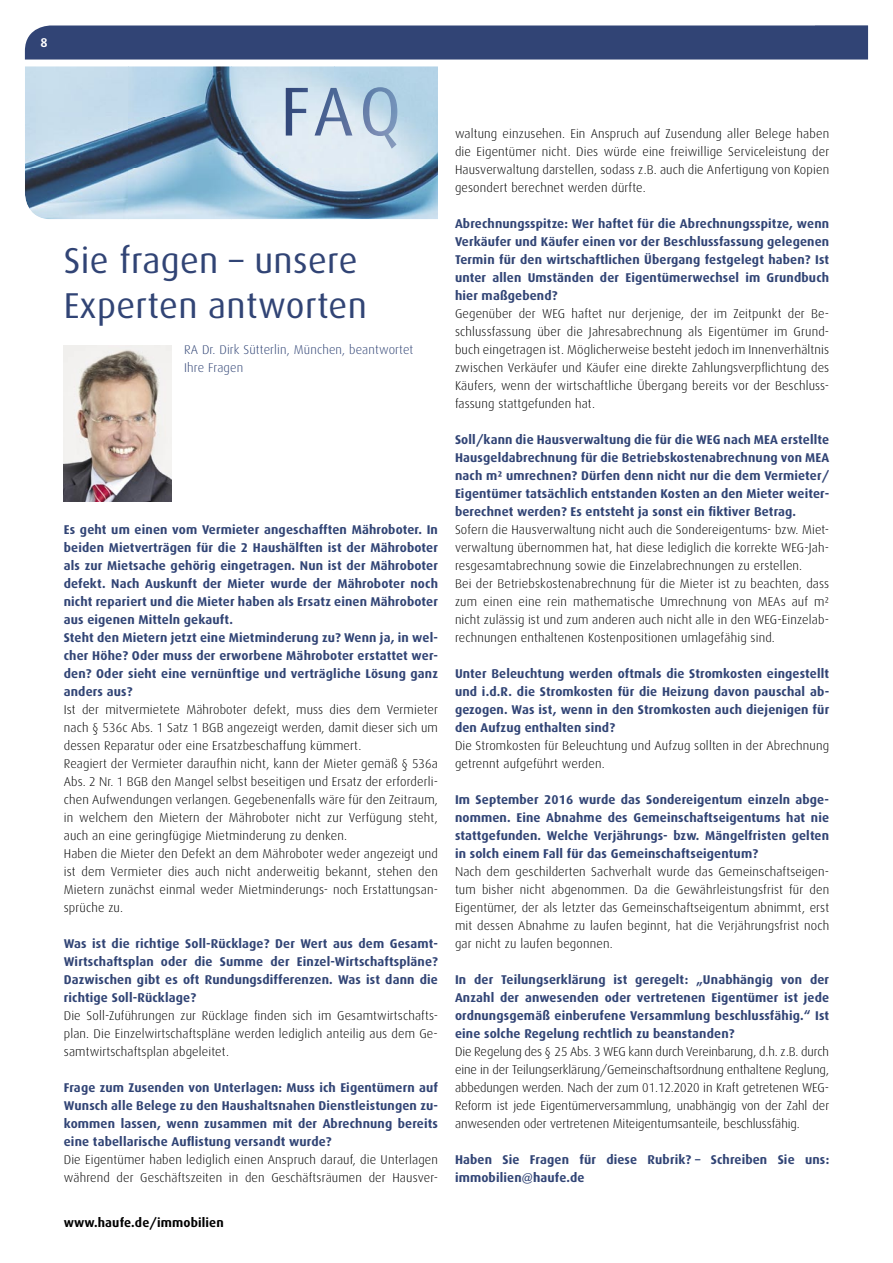
<style>
.page{position:relative;width:893px;height:1263px;background:#fff}
.page>*{position:absolute;margin:0;border:0;box-sizing:border-box;transform-origin:0 0}
.t1{font:36px/45px "Dax";letter-spacing:.01em;color:#314475}
.t2{font:300 12.75px/18px "Dax";letter-spacing:.01em;color:#000;text-align:justify}
.t3{font:700 12.75px/18px "Dax";letter-spacing:.01em;color:#314475;text-align:justify}
.t4{font:300 12.75px/18px "Dax";letter-spacing:.01em;color:#314475}
.t5{font:700 12.75px "Dax";letter-spacing:.01em;color:#000}
.t6{font:700 12.75px "Dax";color:#fff}
</style>
<div class="page">
<div style="left:25px;top:26px;width:843px;height:34px;background:#314475"></div>
<div style="left:41px;top:38px;width:6px;height:9px;background:#314475"></div>
<img style="left:25px;top:66px;width:413px;height:153px">
<img style="left:286px;top:87px;width:111px;height:62px">
<img style="left:64px;top:345px;width:107px;height:156px">
<p class="t6" style="left:40px;top:35px;width:9px">8</p>
<h1 class="t1" style="left:64px;top:239px;width:305px">Sie fragen – unsere<br>Experten antworten</h1>
<p class="t4" style="left:184px;top:341px;width:231px">RA Dr. Dirk Sütterlin, München, beantwortet<br>Ihre Fragen</p>
<p class="t3" style="left:64px;top:521px;width:376px;text-align:left">Es geht um einen vom Vermieter angeschafften Mähroboter. In beiden Mietverträgen für die 2 Haushälften ist der Mähroboter als zur Mietsache gehörig eingetragen. Nun ist der Mähroboter defekt. Nach Auskunft der Mieter wurde der Mähroboter noch nicht repariert und die Mieter haben als Ersatz einen Mähroboter aus eigenen Mitteln gekauft.<br>Steht den Mietern jetzt eine Mietminderung zu? Wenn ja, in wel&shy;cher Höhe? Oder muss der erworbene Mähroboter erstattet wer&shy;den? Oder sieht eine vernünftige und verträgliche Lösung ganz anders aus?</p>
<p class="t2" style="left:64px;top:701px;width:376px;text-align:left">Ist der mitvermietete Mähroboter defekt, muss dies dem Vermieter nach § 536c Abs. 1 Satz 1 BGB angezeigt werden, damit dieser sich um dessen Reparatur oder eine Ersatzbeschaffung kümmert.<br>Reagiert der Vermieter daraufhin nicht, kann der Mieter gemäß § 536a Abs. 2 Nr. 1 BGB den Mangel selbst beseitigen und Ersatz der erforderli&shy;chen Aufwendungen verlangen. Gegebenenfalls wäre für den Zeitraum, in welchem den Mietern der Mähroboter nicht zur Verfügung steht, auch an eine geringfügige Mietminderung zu denken.<br>Haben die Mieter den Defekt an dem Mähroboter weder angezeigt und ist dem Vermieter dies auch nicht anderweitig bekannt, stehen den Mietern zunächst einmal weder Mietminderungs- noch Erstattungsan&shy;sprüche zu.</p>
<p class="t3" style="left:64px;top:935px;width:376px">Was ist die richtige Soll-Rücklage? Der Wert aus dem Gesamt-Wirtschaftsplan oder die Summe der Einzel-Wirtschaftspläne?<br>Dazwischen gibt es oft Rundungsdifferenzen. Was ist dann die richtige Soll-Rücklage?</p>
<p class="t2" style="left:64px;top:1007px;width:376px">Die Soll-Zuführungen zur Rücklage finden sich im Gesamtwirtschafts&shy;plan. Die Einzelwirtschaftspläne werden lediglich anteilig aus dem Ge&shy;samtwirtschaftsplan abgeleitet.</p>
<p class="t3" style="left:64px;top:1079px;width:376px">Frage zum Zusenden von Unterlagen: Muss ich Eigentümern auf Wunsch alle Belege zu den Haushaltsnahen Dienstleistungen zu&shy;kommen lassen, wenn zusammen mit der Abrechnung bereits eine tabellarische Auflistung versandt wurde?</p>
<p class="t2" style="left:64px;top:1151px;width:376px">Die Eigentümer haben lediglich einen Anspruch darauf, die Unterlagen während der Geschäftszeiten in den Geschäftsräumen der Hausver-</p>
<p class="t5" style="left:64px;top:1216px;width:162px">www.haufe.de/immobilien</p>
<p class="t2" style="left:455px;top:125px;width:376px">waltung einzusehen. Ein Anspruch auf Zusendung aller Belege haben die Eigentümer nicht. Dies würde eine freiwillige Serviceleistung der Hausverwaltung darstellen, sodass z.B. auch die Anfertigung von Kopien gesondert berechnet werden dürfte.</p>
<p class="t3" style="left:455px;top:215px;width:376px">Abrechnungsspitze: Wer haftet für die Abrechnungsspitze, wenn Verkäufer und Käufer einen vor der Beschlussfassung gelegenen Termin für den wirtschaftlichen Übergang festgelegt haben? Ist unter allen Umständen der Eigentümerwechsel im Grundbuch hier maßgebend?</p>
<p class="t2" style="left:455px;top:305px;width:376px">Gegenüber der WEG haftet nur derjenige, der im Zeitpunkt der Be&shy;schlussfassung über die Jahresabrechnung als Eigentümer im Grund&shy;buch eingetragen ist. Möglicherweise besteht jedoch im Innenverhältnis zwischen Verkäufer und Käufer eine direkte Zahlungsverpflichtung des Käufers, wenn der wirtschaftliche Übergang bereits vor der Beschluss&shy;fassung stattgefunden hat.</p>
<p class="t3" style="left:455px;top:431px;width:376px">Soll/kann die Hausverwaltung die für die WEG nach MEA erstellte Hausgeldabrechnung für die Betriebskostenabrechnung von MEA nach m² umrechnen? Dürfen denn nicht nur die dem Vermieter/ Eigentümer tatsächlich entstanden Kosten an den Mieter weiter&shy;berechnet werden? Es entsteht ja sonst ein fiktiver Betrag.</p>
<p class="t2" style="left:455px;top:521px;width:376px;text-align:left">Sofern die Hausverwaltung nicht auch die Sondereigentums- bzw. Miet&shy;verwaltung übernommen hat, hat diese lediglich die korrekte WEG-Jah&shy;resgesamtabrechnung sowie die Einzelabrechnungen zu erstellen.<br>Bei der Betriebskostenabrechnung für die Mieter ist zu beachten, dass zum einen eine rein mathematische Umrechnung von MEAs auf m² nicht zulässig ist und zum anderen auch nicht alle in den WEG-Einzelab&shy;rechnungen enthaltenen Kostenpositionen umlagefähig sind.</p>
<p class="t3" style="left:455px;top:665px;width:376px">Unter Beleuchtung werden oftmals die Stromkosten eingestellt und i.d.R. die Stromkosten für die Heizung davon pauschal ab&shy;gezogen. Was ist, wenn in den Stromkosten auch diejenigen für den Aufzug enthalten sind?</p>
<p class="t2" style="left:455px;top:737px;width:376px">Die Stromkosten für Beleuchtung und Aufzug sollten in der Abrechnung getrennt aufgeführt werden.</p>
<p class="t3" style="left:455px;top:791px;width:376px">Im September 2016 wurde das Sondereigentum einzeln abge&shy;nommen. Eine Abnahme des Gemeinschaftseigentums hat nie stattgefunden. Welche Verjährungs- bzw. Mängelfristen gelten in solch einem Fall für das Gemeinschaftseigentum?</p>
<p class="t2" style="left:455px;top:863px;width:376px">Nach dem geschilderten Sachverhalt wurde das Gemeinschaftseigen&shy;tum bisher nicht abgenommen. Da die Gewährleistungsfrist für den Eigentümer, der als letzter das Gemeinschaftseigentum abnimmt, erst mit dessen Abnahme zu laufen beginnt, hat die Verjährungsfrist noch gar nicht zu laufen begonnen.</p>
<p class="t3" style="left:455px;top:971px;width:376px">In der Teilungserklärung ist geregelt: „Unabhängig von der Anzahl der anwesenden oder vertretenen Eigentümer ist jede ordnungsgemäß einberufene Versammlung beschlussfähig.“ Ist eine solche Regelung rechtlich zu beanstanden?</p>
<p class="t2" style="left:455px;top:1043px;width:376px">Die Regelung des § 25 Abs. 3 WEG kann durch Vereinbarung, d.h. z.B. durch eine in der Teilungserklärung/Gemeinschaftsordnung enthaltene Reglung, abbedungen werden. Nach der zum 01.12.2020 in Kraft getretenen WEG-Reform ist jede Eigentümerversammlung, unabhängig von der Zahl der anwesenden oder vertretenen Miteigentumsanteile, beschlussfähig.</p>
<p class="t3" style="left:455px;top:1151px;width:376px">Haben Sie Fragen für diese Rubrik? – Schreiben Sie uns: immobilien@haufe.de</p>
</div>
